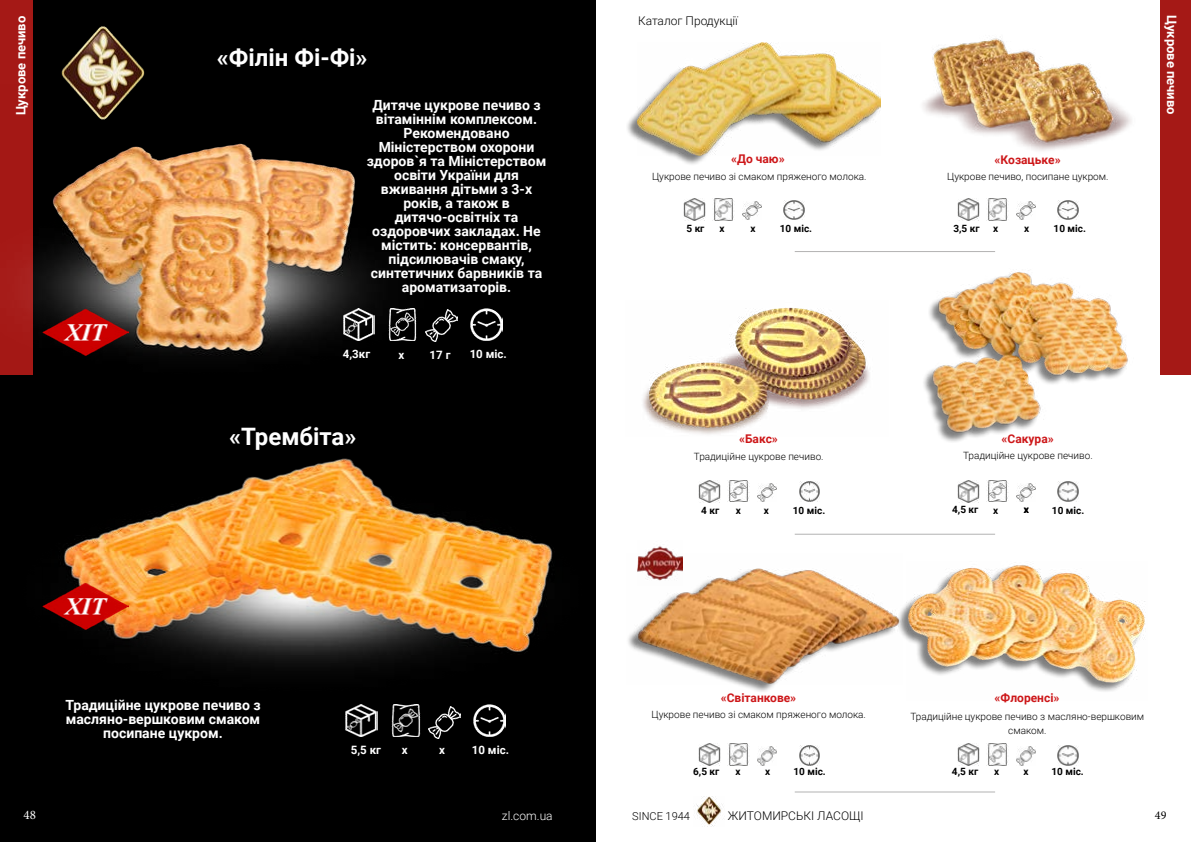
<style>
.page{position:relative;width:1191px;height:842px;background:#fff}
.page>*{position:absolute;margin:0;border:0;box-sizing:border-box;transform-origin:0 0}
.t1{font:700 24px "Roboto";color:#fff}
.t2{font:700 14px/14px "Roboto";color:#fff;text-align:center}
.t3{font:700 13px "Roboto";color:#fff}
.t4{font:13px "Minion Pro";color:#fff}
.t5{font:700 12px "Roboto";color:#cd1719}
.t6{font:300 12px "Roboto";color:#000}
.t7{font:300 12px "Roboto";color:#fff}
.t8{font:12px "Minion Pro";color:#000}
.t9{font:700 11.5px "Roboto";color:#fff}
.t10{font:300 11px "Roboto";color:#000}
.t11{font:300 10px/14px "Roboto";color:#000;text-align:center}
.t12{font:700 10px "Roboto";color:#000}
</style>
<div class="page">
<img style="left:696px;top:797px;width:27px;height:29px">
<div style="left:0;top:0;width:595px;height:842px;background:#000"></div>
<img style="left:61px;top:26px;width:84px;height:58px">
<div style="left:0;top:0;width:32px;height:375px;background:#a51916"></div>
<img style="left:31px;top:84px;width:385px;height:291px">
<img style="left:343px;top:308px;width:32px;height:32px">
<img style="left:387px;top:308px;width:30px;height:32px">
<img style="left:425px;top:310px;width:32px;height:32px">
<img style="left:470px;top:308px;width:32px;height:32px">
<img style="left:42px;top:458px;width:511px;height:273px">
<img style="left:345px;top:705px;width:32px;height:32px">
<img style="left:390px;top:705px;width:32px;height:32px">
<img style="left:429px;top:706px;width:32px;height:32px">
<img style="left:474px;top:705px;width:32px;height:32px">
<div style="left:625px;top:43px;width:254px;height:123px;background:#000;opacity:.5"></div>
<img style="left:637px;top:43px;width:243px;height:112px">
<img style="left:923px;top:38px;width:209px;height:113px">
<div style="left:1160px;top:0;width:31px;height:375px;background:#a51916"></div>
<img style="left:643px;top:307px;width:227px;height:128px">
<img style="left:923px;top:272px;width:205px;height:170px">
<div style="left:627px;top:569px;width:270px;height:125px;background:#000;opacity:.5"></div>
<img style="left:627px;top:556px;width:270px;height:128px">
<div style="left:897px;top:565px;width:247px;height:128px;background:#000;opacity:.5"></div>
<img style="left:906px;top:565px;width:239px;height:128px">
<img style="left:43px;top:563px;width:85px;height:85px">
<img style="left:638px;top:546px;width:44px;height:39px">
<img style="left:683px;top:199px;width:22px;height:21px">
<img style="left:713px;top:198px;width:21px;height:22px">
<img style="left:784px;top:200px;width:20px;height:20px">
<img style="left:742px;top:201px;width:19px;height:19px">
<img style="left:957px;top:199px;width:22px;height:21px">
<img style="left:987px;top:198px;width:21px;height:22px">
<img style="left:1057px;top:200px;width:21px;height:20px">
<img style="left:1016px;top:201px;width:19px;height:19px">
<img style="left:957px;top:480px;width:22px;height:22px">
<img style="left:986px;top:480px;width:22px;height:22px">
<img style="left:1057px;top:482px;width:21px;height:20px">
<img style="left:1016px;top:483px;width:19px;height:19px">
<img style="left:698px;top:480px;width:22px;height:22px">
<img style="left:728px;top:480px;width:21px;height:22px">
<img style="left:799px;top:482px;width:20px;height:20px">
<img style="left:757px;top:483px;width:19px;height:19px">
<img style="left:957px;top:744px;width:22px;height:22px">
<img style="left:987px;top:744px;width:21px;height:21px">
<img style="left:1057px;top:745px;width:21px;height:20px">
<img style="left:1016px;top:747px;width:19px;height:18px">
<img style="left:698px;top:744px;width:22px;height:22px">
<img style="left:728px;top:744px;width:21px;height:21px">
<img style="left:799px;top:745px;width:20px;height:20px">
<img style="left:757px;top:747px;width:19px;height:18px">
<hr style="left:794px;top:251px;width:201px;height:1px;background:#b3b2b2">
<hr style="left:794px;top:534px;width:201px;height:1px;background:#b3b2b2">
<hr style="left:794px;top:791px;width:201px;height:1px;background:#b3b2b2">
<img style="left:43px;top:290px;width:85px;height:85px">
<p class="t3" style="left:12px;top:115px;width:101px;rotate:-90deg">Цукрове печиво</p>
<p class="t3" style="left:1180px;top:15px;width:101px;rotate:90deg">Цукрове печиво</p>
<p class="t6" style="left:638px;top:13px;width:101px">Каталог Продукції</p>
<h1 class="t1" style="left:217px;top:41px;width:152px">«Філін Фі-Фі»</h1>
<p class="t2" style="left:367px;top:98px;width:181px">Дитяче цукрове печиво з вітаміннім комплексом.<br>Рекомендовано<br>Міністерством охорони здоров`я та Міністерством освіти України для вживання дітьми з 3-х років, а також в дитячо-освітніх та оздоровчих закладах. Не містить: консервантів, підсилювачів смаку, синтетичних барвників та ароматизаторів.</p>
<p class="t5" style="left:731px;top:150px;width:55px">«До чаю»</p>
<p class="t11" style="left:652px;top:169px;width:216px">Цукрове печиво зі смаком пряженого молока.</p>
<p class="t5" style="left:994px;top:151px;width:68px">«Козацьке»</p>
<p class="t11" style="left:947px;top:169px;width:163px">Цукрове печиво, посипане цукром.</p>
<p class="t12" style="left:953px;top:221px;width:28px">3,5 кг</p>
<p class="t12" style="left:993px;top:222px;width:7px">х</p>
<p class="t12" style="left:1024px;top:222px;width:7px">х</p>
<p class="t12" style="left:1053px;top:222px;width:34px">10 міс.</p>
<p class="t12" style="left:686px;top:221px;width:20px">5 кг</p>
<p class="t12" style="left:719px;top:222px;width:7px">х</p>
<p class="t12" style="left:750px;top:222px;width:7px">х</p>
<p class="t12" style="left:780px;top:222px;width:34px">10 міс.</p>
<p class="t9" style="left:343px;top:346px;width:29px">4,3кг</p>
<p class="t9" style="left:398px;top:346px;width:7px">х</p>
<p class="t9" style="left:429px;top:346px;width:22px">17 г</p>
<p class="t9" style="left:470px;top:346px;width:39px">10 міс.</p>
<h1 class="t1" style="left:229px;top:419px;width:129px">«Трембіта»</h1>
<p class="t2" style="left:65px;top:698px;width:197px">Традиційне цукрове печиво з масляно-вершковим смаком посипане цукром.</p>
<p class="t9" style="left:351px;top:741px;width:32px">5,5 кг</p>
<p class="t9" style="left:402px;top:742px;width:7px">х</p>
<p class="t9" style="left:439px;top:742px;width:7px">х</p>
<p class="t9" style="left:472px;top:742px;width:39px">10 міс.</p>
<p class="t4" style="left:24px;top:806px;width:14px">48</p>
<p class="t7" style="left:502px;top:808px;width:52px">zl.com.ua</p>
<p class="t5" style="left:739px;top:430px;width:40px">«Бакс»</p>
<p class="t11" style="left:694px;top:449px;width:131px">Традиційне цукрове печиво.</p>
<p class="t5" style="left:1001px;top:430px;width:54px">«Сакура»</p>
<p class="t11" style="left:963px;top:448px;width:131px">Традиційне цукрове печиво.</p>
<p class="t12" style="left:701px;top:503px;width:20px">4 кг</p>
<p class="t12" style="left:736px;top:503px;width:7px">х</p>
<p class="t12" style="left:764px;top:503px;width:7px">х</p>
<p class="t12" style="left:793px;top:503px;width:34px">10 міс.</p>
<p class="t12" style="left:952px;top:503px;width:28px">4,5 кг</p>
<p class="t12" style="left:993px;top:504px;width:7px">х</p>
<p class="t12" style="left:1024px;top:503px;width:7px">х</p>
<p class="t12" style="left:1052px;top:503px;width:34px">10 міс.</p>
<p class="t5" style="left:720px;top:690px;width:77px">«Світанкове»</p>
<p class="t11" style="left:651px;top:707px;width:216px">Цукрове печиво зі смаком пряженого молока.</p>
<p class="t5" style="left:994px;top:690px;width:66px">«Флоренсі»</p>
<p class="t11" style="left:910px;top:709px;width:235px">Традиційне цукрове печиво з масляно-вершковим смаком.</p>
<p class="t12" style="left:693px;top:765px;width:28px">6,5 кг</p>
<p class="t12" style="left:735px;top:765px;width:7px">х</p>
<p class="t12" style="left:765px;top:765px;width:7px">х</p>
<p class="t12" style="left:793px;top:765px;width:34px">10 міс.</p>
<p class="t12" style="left:952px;top:765px;width:28px">4,5 кг</p>
<p class="t12" style="left:994px;top:765px;width:7px">х</p>
<p class="t12" style="left:1023px;top:765px;width:7px">х</p>
<p class="t12" style="left:1051px;top:765px;width:34px">10 міс.</p>
<p class="t10" style="left:632px;top:808px;width:59px">SINCE 1944</p>
<p class="t6" style="left:728px;top:807px;width:137px">ЖИТОМИРСЬКІ ЛАСОЩІ</p>
<p class="t8" style="left:1155px;top:807px;width:13px">49</p>
</div>
